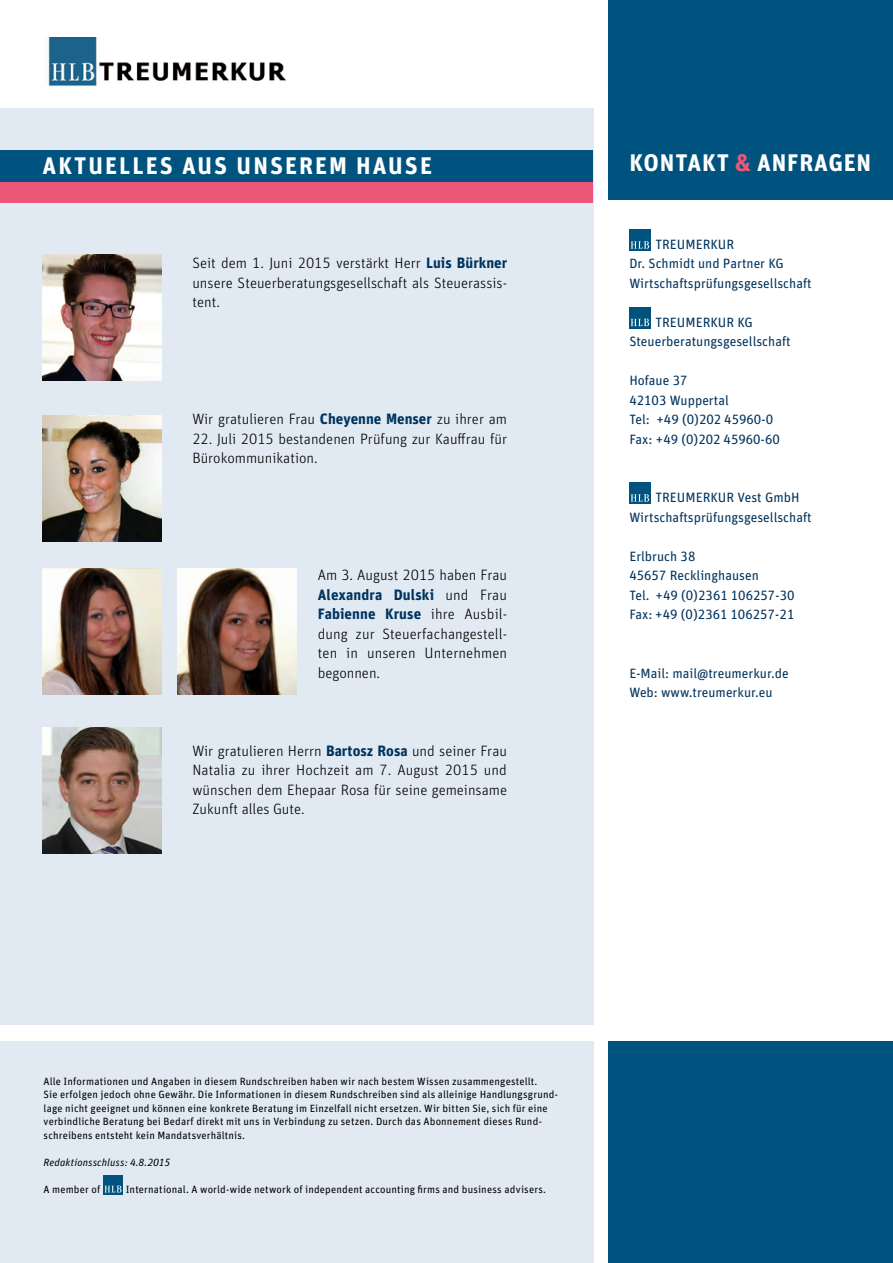
<style>
.page{position:relative;width:893px;height:1263px;background:#fff}
.page>*{position:absolute;margin:0;border:0;box-sizing:border-box;transform-origin:0 0}
.t1{font:700 24px "Unit Pro";letter-spacing:.085em;color:#fff}
.t2{font:700 24px "Unit Pro";letter-spacing:.035em;color:#fff}
.t3{font:300 15px/19.5px "Unit Pro";color:#000;text-align:justify}
.t4{font:13.5px/19.5px "Unit Pro";color:#00335e}
.t5{font:10.5px/13.5px "Unit Pro";letter-spacing:.015em;color:#000}
.t6{font:italic 10.5px "Unit Pro";letter-spacing:.01em;color:#000}
.s1{color:#eb5777}
.s2{font-weight:700;color:#00335e}
</style>
<div class="page">
<div style="left:0;top:108px;width:593px;height:917px;background:#e1eaf3"></div>
<div style="left:0;top:1042px;width:593px;height:221px;background:#e1eaf3"></div>
<div style="left:0;top:150px;width:593px;height:32px;background:#00537e"></div>
<div style="left:0;top:182px;width:593px;height:21px;background:#eb5777"></div>
<img style="left:47px;top:37px;width:239px;height:49px">
<img style="left:43px;top:255px;width:119px;height:126px">
<img style="left:43px;top:415px;width:119px;height:126px">
<img style="left:43px;top:568px;width:119px;height:126px">
<img style="left:177px;top:568px;width:120px;height:126px">
<img style="left:43px;top:727px;width:119px;height:126px">
<div style="left:608px;top:0;width:285px;height:200px;background:#00537e"></div>
<div style="left:608px;top:1042px;width:285px;height:221px;background:#00537e"></div>
<div style="left:103px;top:1175px;width:20px;height:19px;background:#00537e"></div>
<svg style="left:105px;top:1185px;width:17px;height:7px"></svg>
<div style="left:629px;top:230px;width:22px;height:21px;background:#00537e"></div>
<svg style="left:631px;top:241px;width:18px;height:8px"></svg>
<div style="left:629px;top:307px;width:22px;height:21px;background:#00537e"></div>
<svg style="left:631px;top:319px;width:18px;height:7px"></svg>
<div style="left:629px;top:483px;width:22px;height:21px;background:#00537e"></div>
<svg style="left:631px;top:494px;width:18px;height:8px"></svg>
<h1 class="t1" style="left:43px;top:150px;width:391px">AKTUELLES AUS UNSEREM HAUSE</h1>
<h1 class="t2" style="left:629px;top:147px;width:243px">KONTAKT <span class="s1">&amp;</span> ANFRAGEN</h1>
<h2 class="t3" style="left:192px;top:253px;width:316px">Seit dem 1. Juni 2015 verstärkt Herr <span class="s2">Luis Bürkner </span>unsere Steuerberatungsgesellschaft als Steuerassis&shy;tent.</h2>
<h2 class="t3" style="left:192px;top:409px;width:316px">Wir gratulieren Frau <span class="s2">Cheyenne Menser</span> zu ihrer am</h2>
<h2 class="t3" style="left:192px;top:429px;width:316px">22. Juli 2015 bestandenen Prüfung zur Kauffrau für<br>Bürokommunikation.</h2>
<h2 class="t3" style="left:318px;top:565px;width:191px">Am 3. August 2015 haben Frau <span class="s2">Alexandra Dulski</span> und Frau <span class="s2">Fabienne Kruse</span> ihre Ausbil&shy;dung zur Steuerfachangestell&shy;ten in unseren Unternehmen begonnen.</h2>
<h2 class="t3" style="left:192px;top:741px;width:316px">Wir gratulieren Herrn <span class="s2">Bartosz Rosa</span> und seiner Frau Natalia zu ihrer Hochzeit am 7. August 2015 und wünschen dem Ehepaar Rosa für seine gemeinsame Zukunft alles Gute.</h2>
<p class="t4" style="left:629px;top:234px;width:184px;text-indent:26px">TREUMERKUR<br>Dr. Schmidt und Partner KG<br>Wirtschaftsprüfungsgesellschaft</p>
<p class="t4" style="left:629px;top:312px;width:163px;text-indent:26px">TREUMERKUR KG<br>Steuerberatungsgesellschaft</p>
<p class="t4" style="left:629px;top:371px;width:152px">Hofaue 37<br>42103 Wuppertal<br>Tel: +49 (0)202 45960-0<br>Fax: +49 (0)202 45960-60</p>
<p class="t4" style="left:629px;top:488px;width:184px;text-indent:26px">TREUMERKUR Vest GmbH<br>Wirtschaftsprüfungsgesellschaft</p>
<p class="t4" style="left:629px;top:546px;width:167px">Erlbruch 38<br>45657 Recklinghausen<br>Tel. +49 (0)2361 106257-30<br>Fax: +49 (0)2361 106257-21</p>
<p class="t4" style="left:629px;top:663px;width:161px">E-Mail: mail@treumerkur.de<br>Web: www.treumerkur.eu</p>
<p class="t5" style="left:44px;top:1074px;width:516px">Alle Informationen und Angaben in diesem Rundschreiben haben wir nach bestem Wissen zusammengestellt.<br>Sie erfolgen jedoch ohne Gewähr. Die Informationen in diesem Rundschreiben sind als alleinige Handlungsgrund&shy;lage nicht geeignet und können eine konkrete Beratung im Einzelfall nicht ersetzen. Wir bitten Sie, sich für eine verbindliche Beratung bei Bedarf direkt mit uns in Verbindung zu setzen. Durch das Abonnement dieses Rund&shy;schreibens entsteht kein Mandatsverhältnis.</p>
<p class="t6" style="left:44px;top:1156px;width:128px">Redaktionsschluss: 4.8.2015</p>
<p class="t5" style="left:44px;top:1182px;width:58px">A member of</p>
<p class="t5" style="left:126px;top:1182px;width:422px">International. A world-wide network of independent accounting firms and business advisers.</p>
</div>
